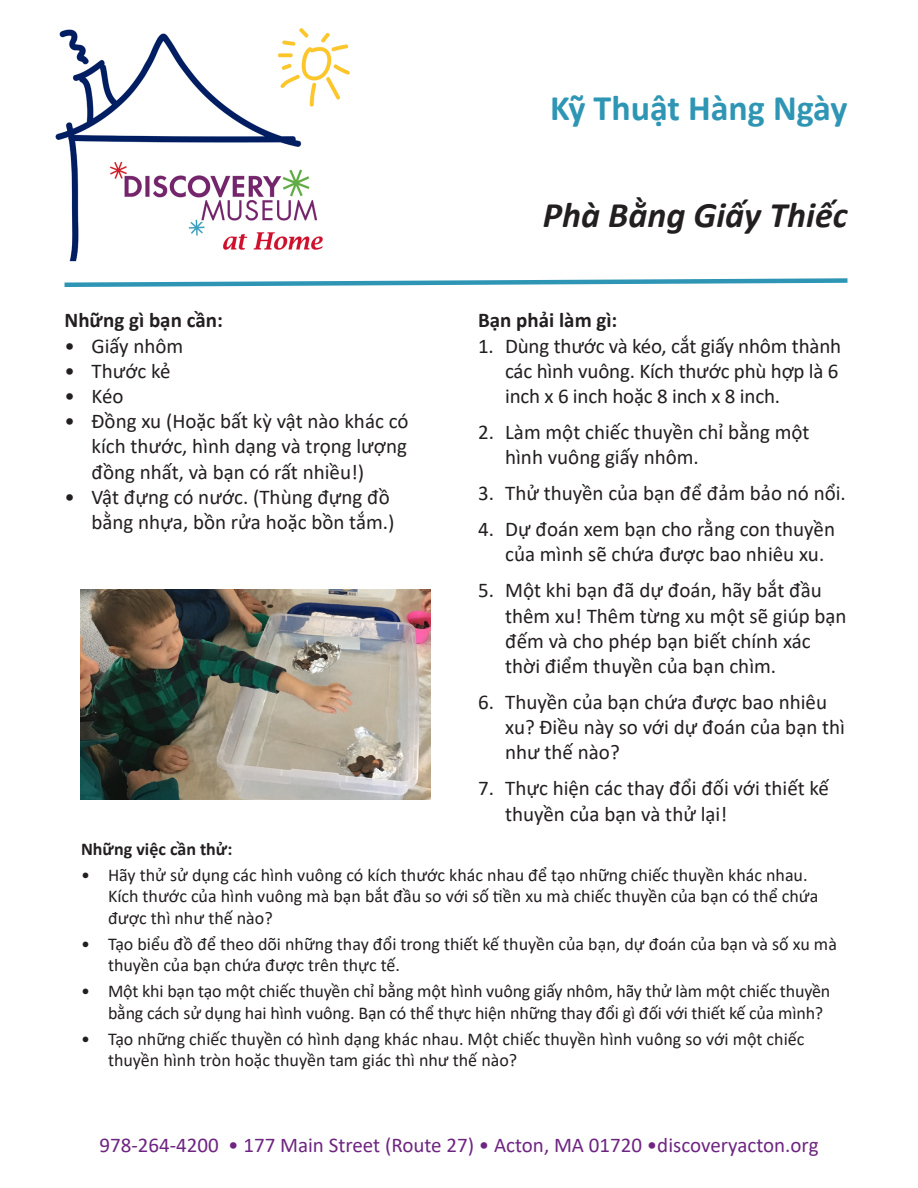
<style>
.page{position:relative;width:918px;height:1188px;background:#fff}
.page>*{position:absolute;margin:0;border:0;box-sizing:border-box;transform-origin:0 0}
.t1{font:italic 700 36px "Calibri";color:#231f20}
.t2{font:700 36px "Calibri";color:#2e96b4}
.t3{font:21px/25.2px "Calibri";color:#231f20}
.t4{font:21px "Calibri";color:#6e2581}
.t5{font:700 21px "Calibri";color:#231f20}
.t6{font:18px/21.6px "Calibri";color:#231f20}
.t7{font:700 18px "Calibri";color:#231f20}
</style>
<div class="page">
<img style="left:55px;top:28px;width:295px;height:234px">
<img style="left:81px;top:590px;width:350px;height:210px">
<svg style="left:64px;top:278px;width:784px;height:9px"></svg>
<p class="t2" style="left:550px;top:82px;width:299px">Kỹ Thuật Hàng Ngày</p>
<p class="t5" style="left:64px;top:306px;width:160px">Những gì bạn cần:</p>
<p class="t3" style="left:64px;top:332px;width:120px">• Giấy nhôm</p>
<p class="t3" style="left:64px;top:358px;width:108px">• Thước kẻ</p>
<p class="t3" style="left:64px;top:383px;width:61px">• Kéo</p>
<p class="t3" style="left:92px;top:408px;width:318px;text-align:justify;text-indent:-27px">• Đồng xu (Hoặc bất kỳ vật nào khác có kích thước, hình dạng và trọng lượng đồng nhất, và bạn có rất nhiều!)</p>
<p class="t3" style="left:64px;top:484px;width:332px;text-align:right">• Vật đựng có nước. (Thùng đựng đồ bằng nhựa, bồn rửa hoặc bồn tắm.)</p>
<p class="t1" style="left:543px;top:189px;width:306px">Phà Bằng Giấy Thiếc</p>
<p class="t5" style="left:478px;top:306px;width:141px">Bạn phải làm gì:</p>
<p class="t3" style="left:505px;top:332px;width:338px;text-indent:-27px">1. Dùng thước và kéo, cắt giấy nhôm thành các hình vuông. Kích thước phù hợp là 6 inch x 6 inch hoặc 8 inch x 8 inch.</p>
<p class="t3" style="left:505px;top:419px;width:306px;text-indent:-27px">2. Làm một chiếc thuyền chỉ bằng một hình vuông giấy nhôm.</p>
<p class="t3" style="left:478px;top:480px;width:369px">3. Thử thuyền của bạn để đảm bảo nó nổi.</p>
<p class="t3" style="left:505px;top:516px;width:331px;text-indent:-27px">4. Dự đoán xem bạn cho rằng con thuyền của mình sẽ chứa được bao nhiêu xu.</p>
<p class="t3" style="left:505px;top:577px;width:343px;text-indent:-27px">5. Một khi bạn đã dự đoán, hãy bắt đầu thêm xu! Thêm từng xu một sẽ giúp bạn đếm và cho phép bạn biết chính xác thời điểm thuyền của bạn chìm.</p>
<p class="t3" style="left:505px;top:689px;width:341px;text-indent:-27px">6. Thuyền của bạn chứa được bao nhiêu xu? Điều này so với dự đoán của bạn thì như thế nào?</p>
<p class="t3" style="left:505px;top:775px;width:325px;text-indent:-27px">7. Thực hiện các thay đổi đối với thiết kế thuyền của bạn và thử lại!</p>
<p class="t7" style="left:81px;top:836px;width:153px">Những việc cần thử:</p>
<p class="t6" style="left:108px;top:864px;width:712px;text-indent:-27px">• Hãy thử sử dụng các hình vuông có kích thước khác nhau để tạo những chiếc thuyền khác nhau.<br>Kích thước của hình vuông mà bạn bắt đầu so với số tiền xu mà chiếc thuyền của bạn có thể chứa được thì như thế nào?</p>
<p class="t6" style="left:108px;top:933px;width:730px;text-indent:-27px">• Tạo biểu đồ để theo dõi những thay đổi trong thiết kế thuyền của bạn, dự đoán của bạn và số xu mà thuyền của bạn chứa được trên thực tế.</p>
<p class="t6" style="left:108px;top:980px;width:724px;text-indent:-27px">• Một khi bạn tạo một chiếc thuyền chỉ bằng một hình vuông giấy nhôm, hãy thử làm một chiếc thuyền bằng cách sử dụng hai hình vuông. Bạn có thể thực hiện những thay đổi gì đối với thiết kế của mình?</p>
<p class="t6" style="left:108px;top:1028px;width:698px;text-indent:-27px">• Tạo những chiếc thuyền có hình dạng khác nhau. Một chiếc thuyền hình vuông so với một chiếc thuyền hình tròn hoặc thuyền tam giác thì như thế nào?</p>
<p class="t4" style="left:99px;top:1130px;width:721px">978-264-4200 • 177 Main Street (Route 27) • Acton, MA 01720 •discoveryacton.org</p>
</div>
